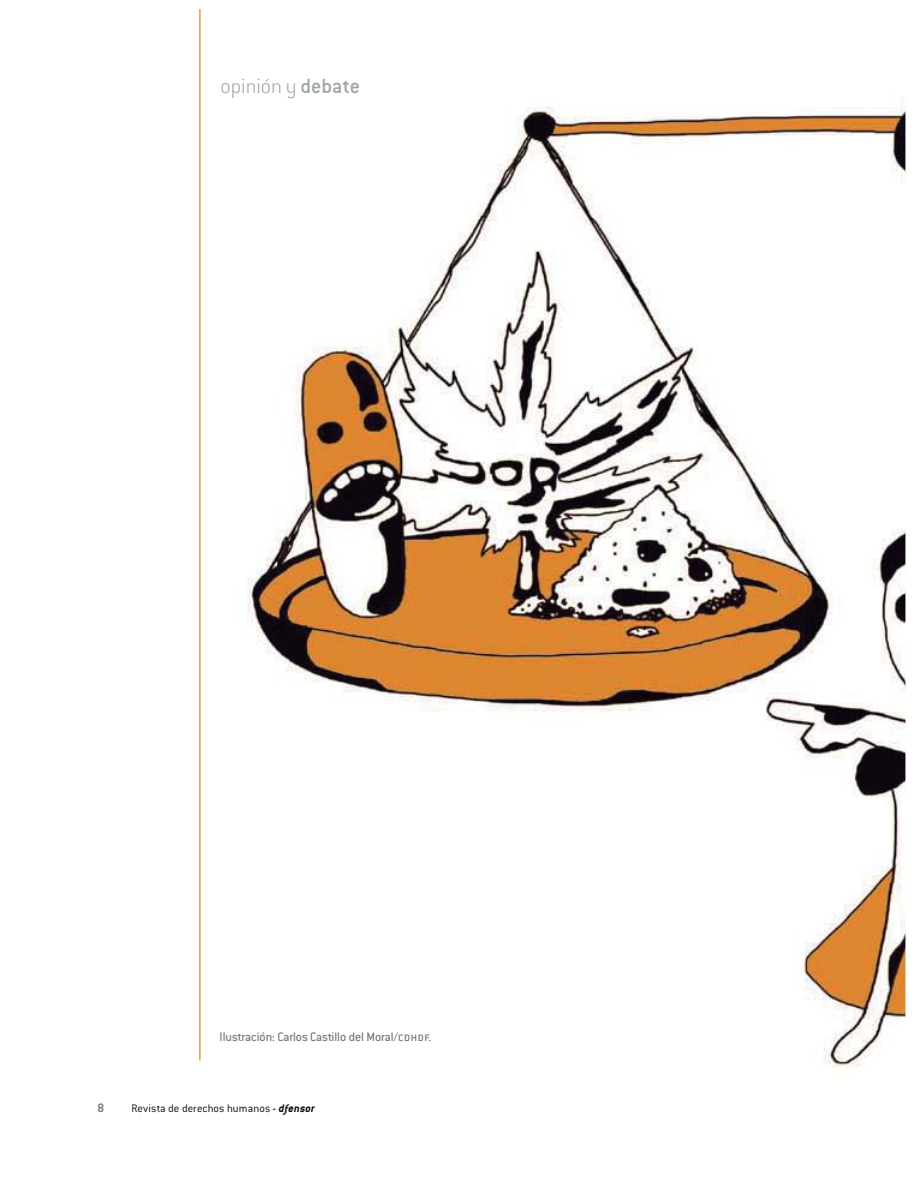
<style>
.page{position:relative;width:918px;height:1188px;background:#fff}
.page>*{position:absolute;margin:0;border:0;box-sizing:border-box;transform-origin:0 0}
.t1{font:200 22.5px "Conduit ITC Std";color:#9ea5a8}
.t2{font:13.5px "Conduit ITC Std";color:#6b6d72}
.t3{font:700 13.5px "Conduit ITC Std";color:#7c8286}
.t4{font:300 12px "Conduit ITC Std";letter-spacing:.005em;color:#0e050c}
.s1{font-weight:500}
.s2{font-weight:700;font-style:italic}
</style>
<div class="page">
<hr style="left:199px;top:9px;width:2px;height:1051px;background:#eb9a48">
<img style="left:247px;top:106px;width:658px;height:962px">
<h1 class="t1" style="left:221px;top:78px;width:141px">opinión y <span class="s1">debate</span></h1>
<p class="t2" style="left:220px;top:1032px;width:213px">Ilustración: Carlos Castillo del Moral/CDHDF.</p>
<p class="t3" style="left:98px;top:1103px;width:8px">8</p>
<p class="t4" style="left:132px;top:1104px;width:185px">Revista de derechos humanos <span class="s1">-</span> <span class="s2">dfensor</span></p>
</div>
